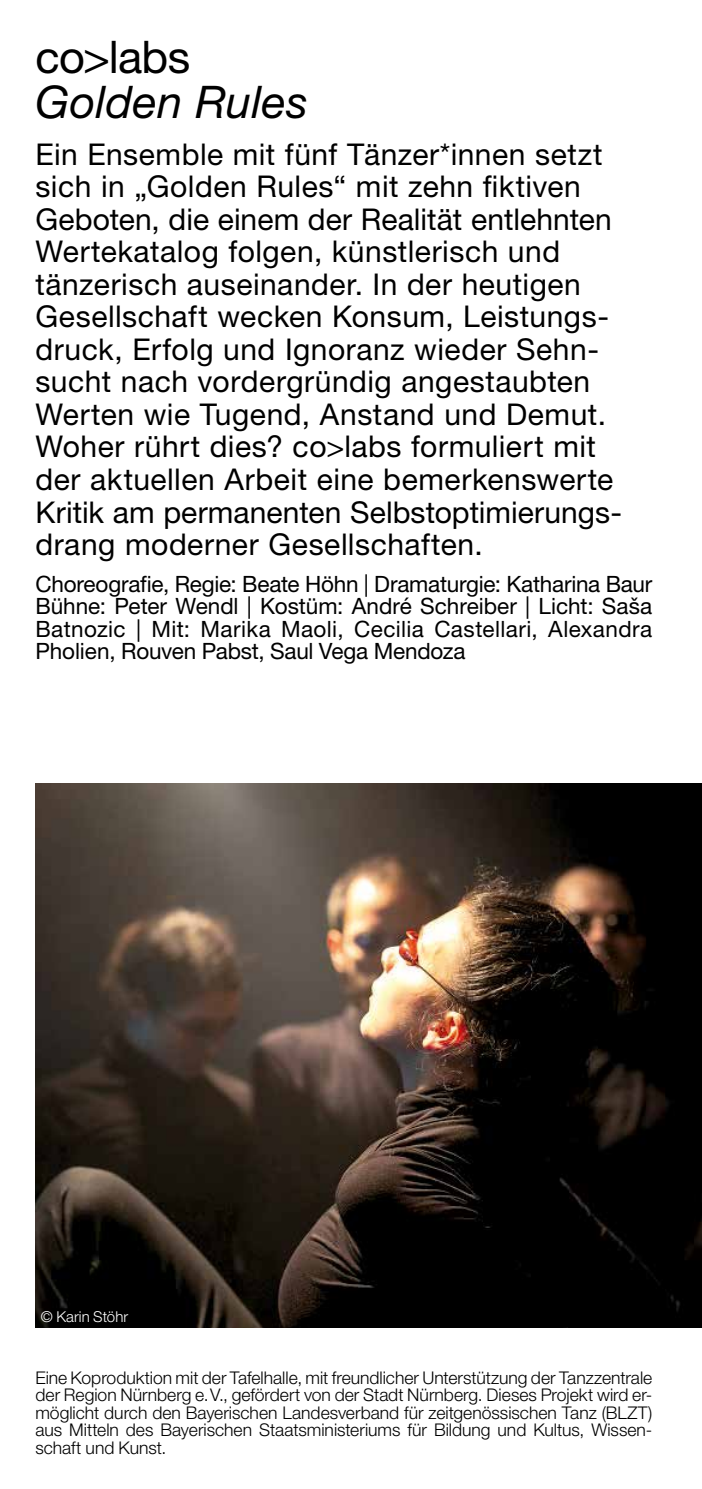
<style>
.page{position:relative;width:702px;height:1489px;background:#fff}
.page>*{position:absolute;margin:0;border:0;box-sizing:border-box;transform-origin:0 0}
.t1{font:italic 45px "Helvetica Neue LT";letter-spacing:.005em;color:#000}
.t2{font:45px "Helvetica Neue LT";letter-spacing:-.015em;color:#000}
.t3{font:30px/32.5px "Helvetica Neue LT";letter-spacing:.015em;color:#000}
.t4{font:22.5px/22.5px "Helvetica Neue LT";letter-spacing:-.005em;color:#000;text-align:justify}
.t5{font:300 17.5px/17.5px "Helvetica Neue LT";color:#000;text-align:justify}
.t6{font:300 15px "Helvetica Neue LT";letter-spacing:.005em;color:#fff}
</style>
<div class="page">
<img style="left:35px;top:783px;width:667px;height:544px">
<h1 class="t2" style="left:35px;top:30px;width:156px">co&gt;labs</h1>
<h1 class="t1" style="left:35px;top:75px;width:274px">Golden Rules</h1>
<p class="t3" style="left:35px;top:138px;width:588px">Ein Ensemble mit fünf Tänzer*innen setzt sich in „Golden Rules“ mit zehn fiktiven Geboten, die einem der Realität entlehnten Wertekatalog folgen, künstlerisch und tänzerisch auseinander. In der heutigen Gesellschaft wecken Konsum, Leistungs&shy;druck, Erfolg und Ignoranz wieder Sehn&shy;sucht nach vordergründig angestaubten Werten wie Tugend, Anstand und Demut.<br>Woher rührt dies? co&gt;labs formuliert mit der aktuellen Arbeit eine bemerkenswerte Kritik am permanenten Selbstoptimierungs&shy;drang moderner Gesellschaften.</p>
<p class="t4" style="left:35px;top:572px;width:618px">Choreografie, Regie: Beate Höhn | Dramaturgie: Katharina Baur Bühne: Peter Wendl | Kostüm: André Schreiber | Licht: Saša Batnozic | Mit: Marika Maoli, Cecilia Castellari, Alexandra Pholien, Rouven Pabst, Saul Vega Mendoza</p>
<p class="t6" style="left:41px;top:1307px;width:89px">© Karin Stöhr</p>
<p class="t5" style="left:35px;top:1367px;width:618px">Eine Koproduktion mit der Tafelhalle, mit freundlicher Unterstützung der Tanzzentrale der Region Nürnberg e.V., gefördert von der Stadt Nürnberg. Dieses Projekt wird er&shy;möglicht durch den Bayerischen Landesverband für zeitgenössischen Tanz (BLZT) aus Mitteln des Bayerischen Staatsministeriums für Bildung und Kultus, Wissen&shy;schaft und Kunst.</p>
</div>
